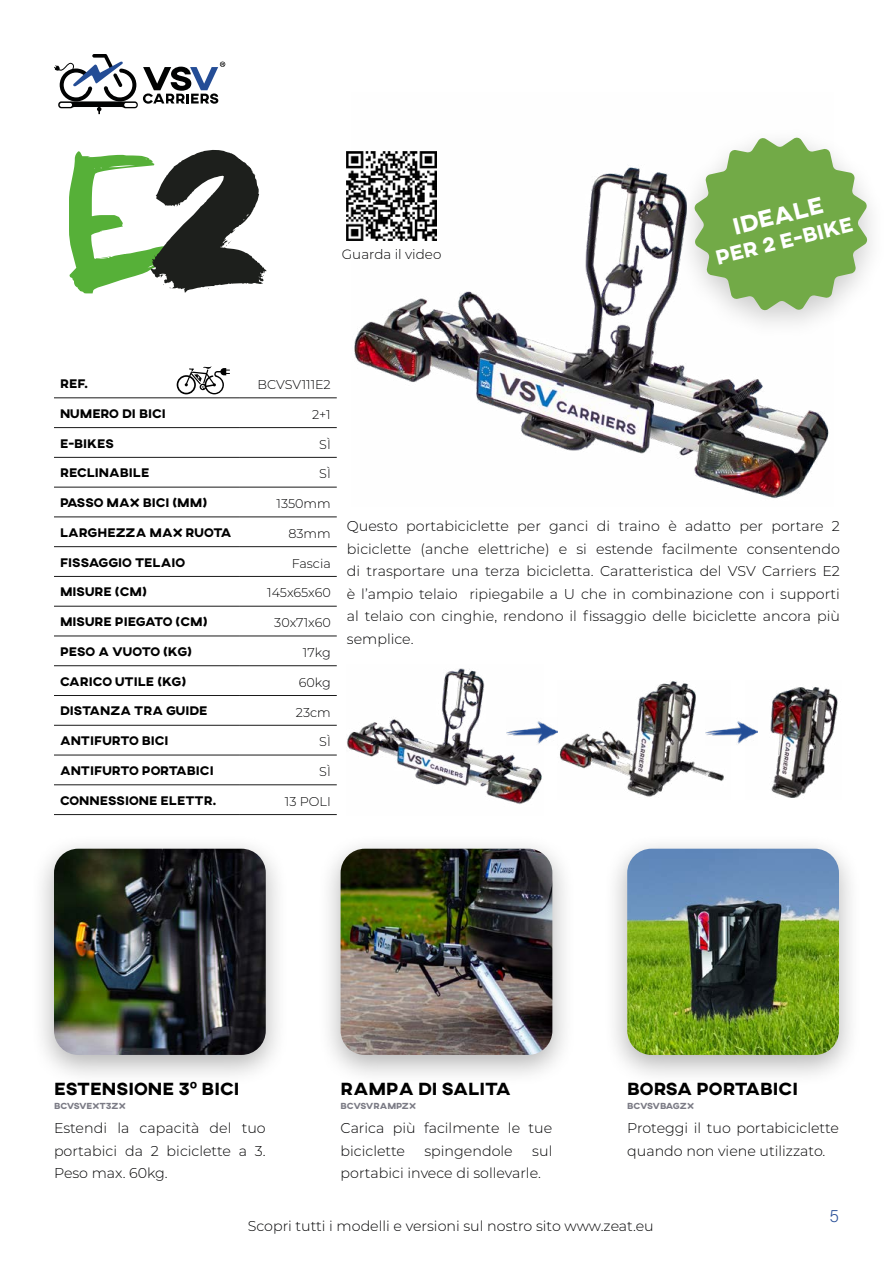
<style>
.page{position:relative;width:893px;height:1263px;background:#fff}
.page>*{position:absolute;margin:0;border:0;box-sizing:border-box;transform-origin:0 0}
.t1{font:800 24px "AXIS";color:#fff}
.t2{font:800 21px "AXIS";color:#fff}
.t3{font:800 18px "AXIS";color:#000}
.t4{font:18px "Acumin Variable Concept";color:#264d96}
.t5{font:300 14.25px/22.5px "Montserrat";color:#020203}
.t6{font:300 13.5px "Montserrat";color:#020203}
.t7{font:800 12.75px "AXIS";color:#000}
.t8{font:300 12.75px "Montserrat";color:#020203}
.t9{font:800 9px "AXIS";color:#7b7b85}
.t10{font:800 9px "AXIS";letter-spacing:-.04em;color:#7b7b85}
.s1{font-family:"Arial Nova";font-weight:700}
</style>
<div class="page">
<svg style="left:69px;top:150px;width:197px;height:143px"></svg>
<img style="left:347px;top:668px;width:195px;height:137px">
<img style="left:559px;top:681px;width:165px;height:116px">
<img style="left:757px;top:687px;width:81px;height:111px">
<img style="left:506px;top:717px;width:52px;height:29px">
<img style="left:706px;top:717px;width:51px;height:29px">
<hr style="left:54px;top:397px;width:185px;height:1px;background:#1a1a1a">
<hr style="left:239px;top:397px;width:98px;height:1px;background:#1a1a1a">
<hr style="left:54px;top:427px;width:185px;height:1px;background:#1a1a1a">
<hr style="left:239px;top:427px;width:98px;height:1px;background:#1a1a1a">
<hr style="left:54px;top:457px;width:185px;height:1px;background:#1a1a1a">
<hr style="left:239px;top:457px;width:98px;height:1px;background:#1a1a1a">
<hr style="left:54px;top:487px;width:185px;height:1px;background:#1a1a1a">
<hr style="left:239px;top:487px;width:98px;height:1px;background:#1a1a1a">
<hr style="left:54px;top:516px;width:185px;height:1px;background:#1a1a1a">
<hr style="left:239px;top:516px;width:98px;height:1px;background:#1a1a1a">
<hr style="left:54px;top:606px;width:185px;height:1px;background:#1a1a1a">
<hr style="left:239px;top:606px;width:98px;height:1px;background:#1a1a1a">
<hr style="left:54px;top:636px;width:185px;height:1px;background:#1a1a1a">
<hr style="left:239px;top:636px;width:98px;height:1px;background:#1a1a1a">
<hr style="left:54px;top:665px;width:185px;height:1px;background:#1a1a1a">
<hr style="left:239px;top:665px;width:98px;height:1px;background:#1a1a1a">
<hr style="left:54px;top:695px;width:185px;height:1px;background:#1a1a1a">
<hr style="left:239px;top:695px;width:98px;height:1px;background:#1a1a1a">
<hr style="left:54px;top:725px;width:185px;height:1px;background:#1a1a1a">
<hr style="left:239px;top:725px;width:98px;height:1px;background:#1a1a1a">
<hr style="left:54px;top:755px;width:185px;height:1px;background:#1a1a1a">
<hr style="left:239px;top:755px;width:98px;height:1px;background:#1a1a1a">
<hr style="left:54px;top:784px;width:185px;height:1px;background:#1a1a1a">
<hr style="left:239px;top:784px;width:98px;height:1px;background:#1a1a1a">
<hr style="left:54px;top:814px;width:185px;height:1px;background:#1a1a1a">
<hr style="left:239px;top:814px;width:98px;height:1px;background:#1a1a1a">
<hr style="left:54px;top:546px;width:185px;height:1px;background:#1a1a1a">
<hr style="left:239px;top:546px;width:98px;height:1px;background:#1a1a1a">
<hr style="left:54px;top:576px;width:185px;height:1px;background:#1a1a1a">
<hr style="left:239px;top:576px;width:98px;height:1px;background:#1a1a1a">
<svg style="left:177px;top:366px;width:53px;height:28px"></svg>
<svg style="left:54px;top:54px;width:171px;height:60px"></svg>
<img style="left:351px;top:151px;width:478px;height:347px">
<div style="left:30px;top:833px;width:260px;height:255px;background:#000;opacity:.3"></div>
<img style="left:54px;top:849px;width:212px;height:206px">
<div style="left:317px;top:833px;width:259px;height:255px;background:#000;opacity:.3"></div>
<img style="left:341px;top:849px;width:211px;height:206px">
<div style="left:603px;top:833px;width:260px;height:255px;background:#000;opacity:.3"></div>
<img style="left:627px;top:849px;width:212px;height:206px">
<img style="left:347px;top:152px;width:89px;height:89px">
<div style="left:672px;top:124px;width:217px;height:217px;background:#000;opacity:.2"></div>
<svg style="left:694px;top:137px;width:174px;height:174px"></svg>
<p class="t6" style="left:342px;top:245px;width:101px">Guarda il video</p>
<h1 class="t1" style="left:729px;top:211px;width:94px;rotate:-14deg">IDEALE</h1>
<h2 class="t2" style="left:713px;top:244px;width:142px;rotate:-14deg">PER 2 E-BIKE</h2>
<p class="t7" style="left:60px;top:375px;width:29px">REF.</p>
<p class="t8" style="left:258px;top:376px;width:75px">BCVSV111E2</p>
<p class="t7" style="left:60px;top:405px;width:107px">NUMERO DI BICI</p>
<p class="t8" style="left:312px;top:406px;width:20px">2+1</p>
<p class="t7" style="left:60px;top:435px;width:56px">E-BIKES</p>
<p class="t8" style="left:319px;top:435px;width:13px">SÌ</p>
<p class="t7" style="left:60px;top:464px;width:91px">RECLINABILE</p>
<p class="t8" style="left:319px;top:465px;width:13px">SÌ</p>
<p class="t7" style="left:60px;top:494px;width:149px">PASSO MAX BICI (MM)</p>
<p class="t8" style="left:277px;top:495px;width:56px">1350mm</p>
<p class="t7" style="left:60px;top:524px;width:173px">LARGHEZZA MAX RUOTA</p>
<p class="t8" style="left:288px;top:525px;width:44px">83mm</p>
<p class="t7" style="left:60px;top:554px;width:127px">FISSAGGIO TELAIO</p>
<p class="t8" style="left:292px;top:554px;width:41px">Fascia</p>
<p class="t7" style="left:60px;top:584px;width:88px">MISURE (CM)</p>
<p class="t8" style="left:267px;top:584px;width:65px">145x65x60</p>
<p class="t7" style="left:60px;top:613px;width:149px">MISURE PIEGATO (CM)</p>
<p class="t8" style="left:274px;top:614px;width:58px">30x71x60</p>
<p class="t7" style="left:60px;top:643px;width:134px">PESO A VUOTO (KG)</p>
<p class="t8" style="left:303px;top:644px;width:29px">17kg</p>
<p class="t7" style="left:60px;top:673px;width:128px">CARICO UTILE (KG)</p>
<p class="t8" style="left:299px;top:673px;width:33px">60kg</p>
<p class="t7" style="left:60px;top:703px;width:149px">DISTANZA TRA GUIDE</p>
<p class="t8" style="left:296px;top:703px;width:36px">23cm</p>
<p class="t7" style="left:60px;top:732px;width:110px">ANTIFURTO BICI</p>
<p class="t8" style="left:319px;top:733px;width:13px">SÌ</p>
<p class="t7" style="left:60px;top:762px;width:155px">ANTIFURTO PORTABICI</p>
<p class="t8" style="left:319px;top:763px;width:13px">SÌ</p>
<p class="t7" style="left:60px;top:792px;width:158px">CONNESSIONE ELETTR.</p>
<p class="t8" style="left:285px;top:793px;width:47px">13 POLI</p>
<p class="t5" style="left:347px;top:514px;width:494px;text-align:justify">Questo portabiciclette per ganci di traino è adatto per portare 2 biciclette (anche elettriche) e si estende facilmente consentendo di trasportare una terza bicicletta. Caratteristica del VSV Carriers E2 è l’ampio telaio ripiegabile a U che in combinazione con i supporti al telaio con cinghie, rendono il fissaggio delle biciclette ancora più semplice.</p>
<p class="t3" style="left:54px;top:1077px;width:187px">ESTENSIONE 3<span class="s1">º</span> BICI</p>
<p class="t3" style="left:341px;top:1077px;width:172px">RAMPA DI SALITA</p>
<p class="t3" style="left:627px;top:1077px;width:172px">BORSA PORTABICI</p>
<p class="t5" style="left:54px;top:1116px;width:213px;text-align:justify">Estendi la capacità del tuo portabici da 2 biciclette a 3.<br>Peso max. 60kg.</p>
<p class="t5" style="left:341px;top:1116px;width:213px">Carica più facilmente le tue biciclette</p>
<p class="t9" style="left:54px;top:1100px;width:73px">BCVSVEXT3ZX</p>
<p class="t9" style="left:341px;top:1100px;width:77px">BCVSVRAMPZX</p>
<p class="t10" style="left:627px;top:1100px;width:68px">BCVSVBAGZX</p>
<p class="t5" style="left:627px;top:1116px;width:213px">Proteggi il tuo portabiciclette quando non viene utilizzato.</p>
<p class="t5" style="left:341px;top:1139px;width:213px;text-indent:192px">sul portabici invece di sollevarle.</p>
<p class="t5" style="left:424px;top:1139px;width:90px">spingendole</p>
<p class="t5" style="left:248px;top:1214px;width:407px">Scopri tutti i modelli e versioni sul nostro sito www.zeat.eu</p>
<p class="t4" style="left:829px;top:1203px;width:11px">5</p>
</div>
